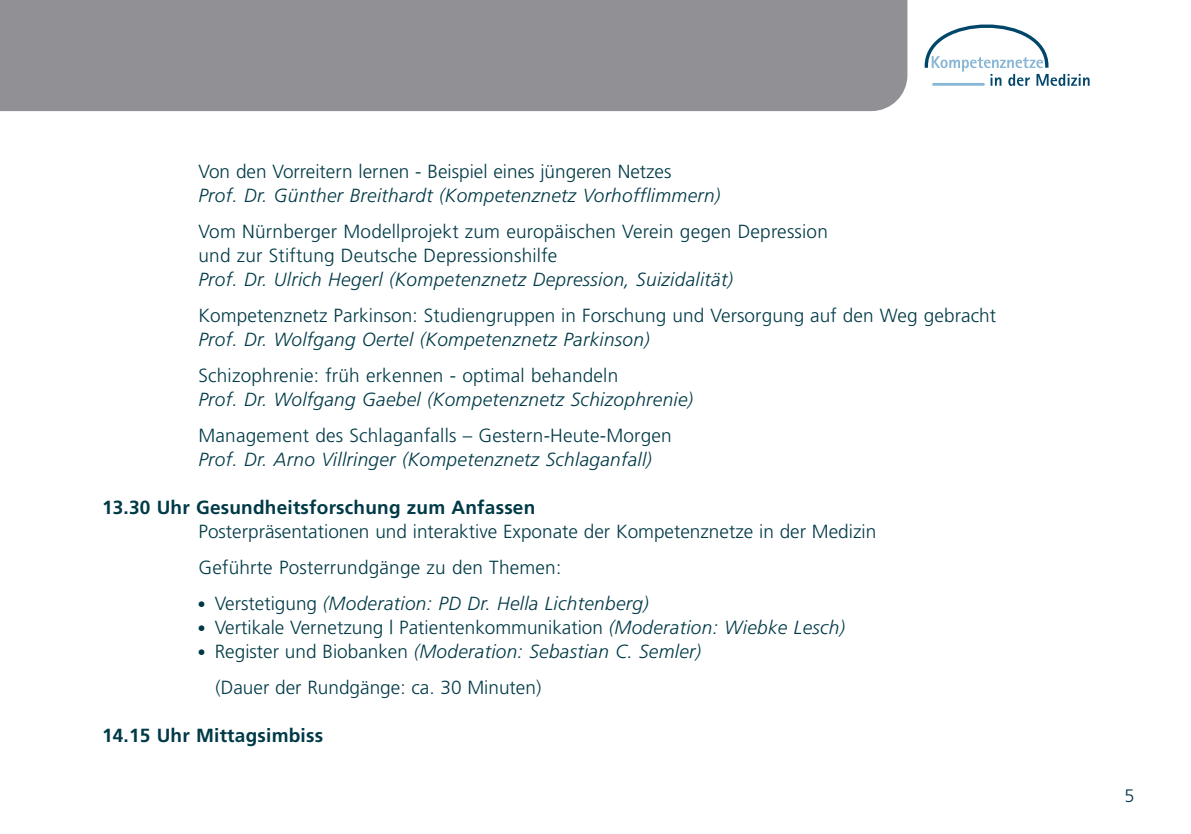
<style>
.page{position:relative;width:1191px;height:834px;background:#fff}
.page>*{position:absolute;margin:0;border:0;box-sizing:border-box;transform-origin:0 0}
.t1{font:300 19px/36px "Frutiger";letter-spacing:.005em;color:#003a47}
.t2{font:italic 300 19px "Frutiger";letter-spacing:.015em;color:#003a47}
.t3{font:700 19px "Frutiger";letter-spacing:.01em;color:#003a47}
.t4{font:300 18px "Frutiger";color:#003a47}
.s1{font-style:normal}
.s2{font-style:italic}
</style>
<div class="page">
<svg style="left:0;top:0;width:1090px;height:112px"></svg>
<p class="t1" style="left:198px;top:155px;width:474px">Von den Vorreitern lernen - Beispiel eines jüngeren Netzes</p>
<p class="t2" style="left:198px;top:187px;width:523px">Prof. Dr. Günther Breithardt (Kompetenznetz Vorhofflimmern)</p>
<p class="t1" style="left:198px;top:221px;width:631px;line-height:24px">Vom Nürnberger Modellprojekt zum europäischen Verein gegen Depression und zur Stiftung Deutsche Depressionshilfe</p>
<p class="t2" style="left:198px;top:271px;width:536px">Prof. Dr. Ulrich Hegerl (Kompetenznetz Depression, Suizidalität)</p>
<p class="t1" style="left:198px;top:299px;width:799px">Kompetenznetz Parkinson: Studiengruppen in Forschung und Versorgung auf den Weg gebracht</p>
<p class="t2" style="left:198px;top:331px;width:453px">Prof. Dr. Wolfgang Oertel (Kompetenznetz Parkinson)</p>
<p class="t1" style="left:198px;top:359px;width:421px">Schizophrenie: früh erkennen - optimal behandeln</p>
<p class="t2" style="left:198px;top:391px;width:496px">Prof. Dr. Wolfgang Gaebel (Kompetenznetz Schizophrenie)</p>
<p class="t1" style="left:198px;top:419px;width:475px">Management des Schlaganfalls – Gestern-Heute-Morgen</p>
<p class="t2" style="left:198px;top:451px;width:455px">Prof. Dr. Arno Villringer (Kompetenznetz Schlaganfall)</p>
<p class="t3" style="left:102px;top:499px;width:435px">13.30 Uhr Gesundheitsforschung zum Anfassen</p>
<p class="t1" style="left:198px;top:515px;width:679px">Posterpräsentationen und interaktive Exponate der Kompetenznetze in der Medizin<br>Geführte Posterrundgänge zu den Themen:</p>
<p class="t2" style="left:198px;top:595px;width:452px">● <span class="s1">Verstetigung</span> (Moderation: PD Dr. Hella Lichtenberg)</p>
<p class="t1" style="left:198px;top:611px;width:648px">● Vertikale Vernetzung | Patientenkommunikation <span class="s2">(Moderation: Wiebke Lesch)</span></p>
<p class="t1" style="left:215px;top:635px;width:487px;text-indent:-17px">● Register und Biobanken <span class="s2">(Moderation: Sebastian C. Semler) </span>(Dauer der Rundgänge: ca. 30 Minuten)</p>
<p class="t3" style="left:102px;top:727px;width:223px">14.15 Uhr Mittagsimbiss</p>
<p class="t4" style="left:1124px;top:788px;width:12px">5</p>
</div>
